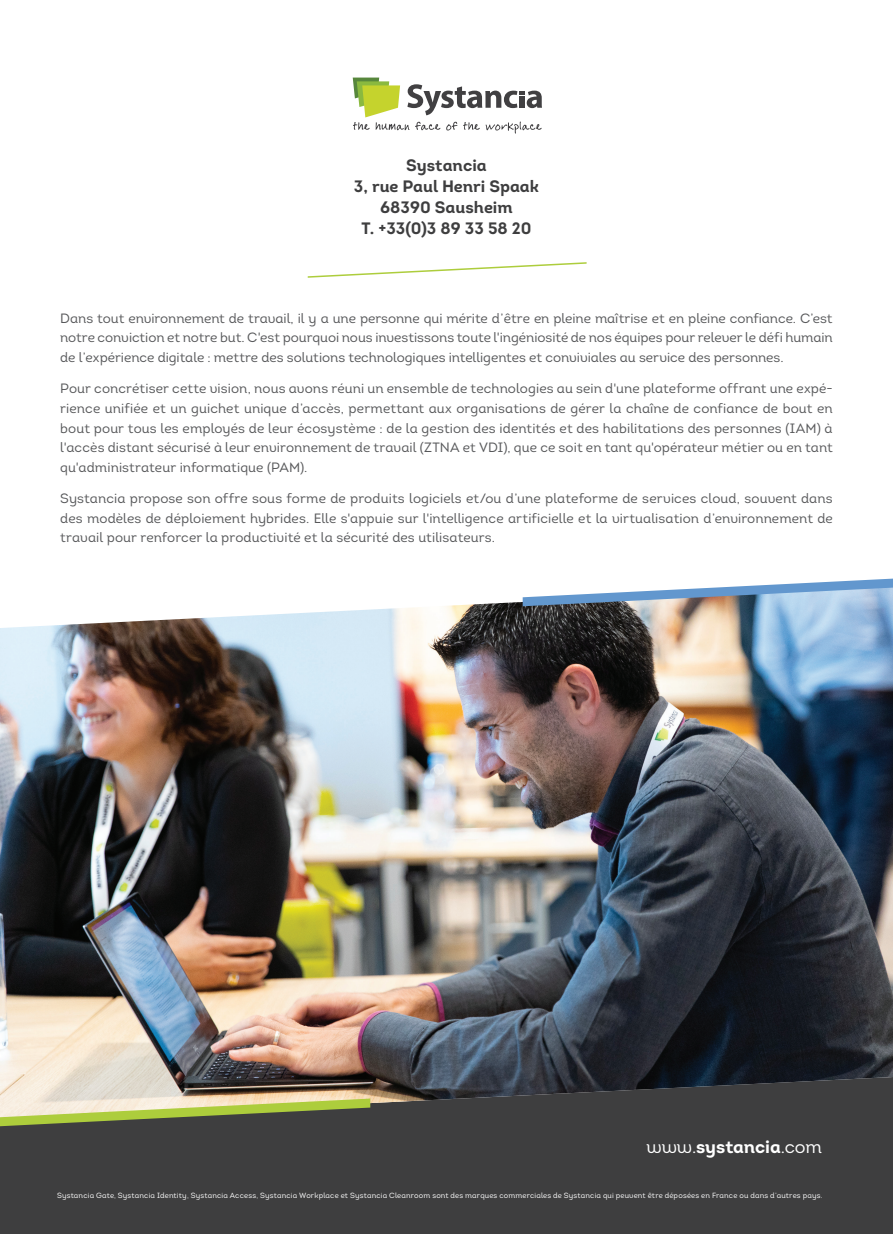
<style>
.page{position:relative;width:893px;height:1234px;background:#fff}
.page>*{position:absolute;margin:0;border:0;box-sizing:border-box;transform-origin:0 0}
.t1{font:18px "Intro Bold Alt";letter-spacing:-.005em;color:#fff}
.t2{font:16.5px/21px "Intro Bold Alt";color:#3e3e3f;text-align:center}
.t3{font:13.5px/19.5px "Intro Book Alt";letter-spacing:.005em;color:#57585a;text-align:justify}
.t4{font:7.5px "Intro Book Alt";letter-spacing:.02em;color:#fff}
.s1{font-family:"Intro Book Alt"}
</style>
<div class="page">
<div style="left:0;top:1064px;width:893px;height:169px;background:#3e3e3f"></div>
<img style="left:0;top:597px;width:893px;height:511px">
<svg style="left:308px;top:262px;width:279px;height:16px"></svg>
<svg style="left:353px;top:78px;width:189px;height:56px"></svg>
<svg style="left:523px;top:578px;width:370px;height:28px"></svg>
<svg style="left:0;top:1098px;width:370px;height:28px"></svg>
<p class="t2" style="left:354px;top:154px;width:187px">Systancia<br>3, rue Paul Henri Spaak<br>68390 Sausheim<br>T. +33(0)3 89 33 58 20</p>
<p class="t3" style="left:60px;top:308px;width:774px">Dans tout environnement de travail, il y a une personne qui mérite d’être en pleine maîtrise et en pleine confiance. C’est notre conviction et notre but. C'est pourquoi nous investissons toute l'ingéniosité de nos équipes pour relever le défi humain de l’expérience digitale : mettre des solutions technologiques intelligentes et conviviales au service des personnes.</p>
<p class="t3" style="left:60px;top:379px;width:774px">Pour concrétiser cette vision, nous avons réuni un ensemble de technologies au sein d'une plateforme offrant une expé&shy;rience unifiée et un guichet unique d’accès, permettant aux organisations de gérer la chaîne de confiance de bout en bout pour tous les employés de leur écosystème : de la gestion des identités et des habilitations des personnes (IAM) à l'accès distant sécurisé à leur environnement de travail (ZTNA et VDI), que ce soit en tant qu'opérateur métier ou en tant qu'administrateur informatique (PAM).</p>
<p class="t3" style="left:60px;top:488px;width:774px">Systancia propose son offre sous forme de produits logiciels et/ou d’une plateforme de services cloud, souvent dans des modèles de déploiement hybrides. Elle s'appuie sur l'intelligence artificielle et la virtualisation d’environnement de travail pour renforcer la productivité et la sécurité des utilisateurs.</p>
<h1 class="t1" style="left:646px;top:1135px;width:177px"><span class="s1">www.</span>systancia<span class="s1">.com</span></h1>
<p class="t4" style="left:57px;top:1189px;width:767px">Systancia Gate, Systancia Identity, Systancia Access, Systancia Workplace et Systancia Cleanroom sont des marques commerciales de Systancia qui peuvent être déposées en France ou dans d’autres pays.</p>
</div>
